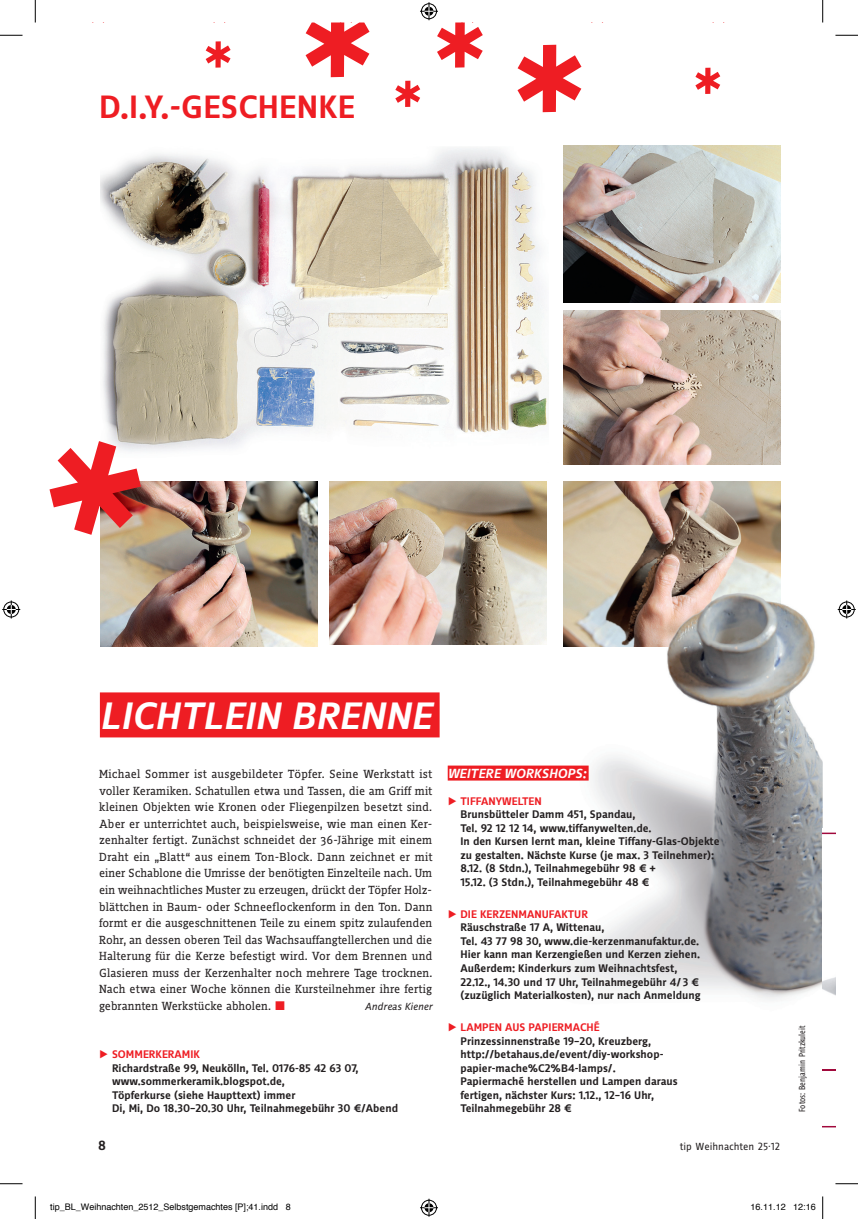
<style>
.page{position:relative;width:858px;height:1219px;background:#fff}
.page>*{position:absolute;margin:0;border:0;box-sizing:border-box;transform-origin:0 0}
.t1{font:39px "Tip Sans Bold It";letter-spacing:.01em;color:#fff}
.t2{font:700 33px "Tip Sans";letter-spacing:.01em;color:#ee1d23}
.t3{font:13.5px "Tip Sans Bold It";letter-spacing:.01em;color:#fff}
.t4{font:700 13.5px "Tip Sans";color:#231f20}
.t5{font:12px/16.5px "Tip Slab";color:#231f20;text-align:justify}
.t6{font:700 11.25px/13.5px "Tip Sans";color:#231f20}
.t7{font:700 11.25px "Tip Sans";color:#ee1d23}
.t8{font:10.5px "Tip Sans";color:#231f20}
.t9{font:10.5px "Tip Sans Book It";color:#231f20}
.t10{font:9px "Helvetica";color:#000}
.t11{font:9px "Tip Sans Cond Roman Tf";color:#231f20}
</style>
<div class="page">
<img style="left:563px;top:482px;width:216px;height:164px">
<img style="left:523px;top:564px;width:50px;height:415px">
<img style="left:772px;top:564px;width:50px;height:437px">
<img style="left:572px;top:646px;width:200px;height:355px">
<div style="left:100px;top:692px;width:339px;height:45px;background:#ee1d23"></div>
<img style="left:101px;top:148px;width:446px;height:304px">
<img style="left:329px;top:482px;width:217px;height:162px">
<img style="left:563px;top:146px;width:216px;height:157px">
<img style="left:563px;top:311px;width:216px;height:154px">
<img style="left:101px;top:482px;width:216px;height:164px">
<svg style="left:49px;top:441px;width:92px;height:94px"></svg>
<div style="left:447px;top:765px;width:141px;height:15px;background:#ee1d23"></div>
<svg style="left:517px;top:45px;width:64px;height:67px"></svg>
<svg style="left:305px;top:22px;width:64px;height:55px"></svg>
<svg style="left:395px;top:81px;width:25px;height:26px"></svg>
<svg style="left:695px;top:68px;width:25px;height:26px"></svg>
<svg style="left:205px;top:41px;width:25px;height:27px"></svg>
<svg style="left:0;top:35px;width:22px;height:1px"></svg>
<svg style="left:835px;top:35px;width:22px;height:1px"></svg>
<svg style="left:0;top:1183px;width:22px;height:1px"></svg>
<svg style="left:35px;top:0;width:1px;height:22px"></svg>
<svg style="left:35px;top:1196px;width:1px;height:23px"></svg>
<svg style="left:822px;top:0;width:2px;height:23px"></svg>
<svg style="left:822px;top:832px;width:35px;height:387px"></svg>
<svg style="left:420px;top:2px;width:63px;height:66px"></svg>
<svg style="left:420px;top:1198px;width:18px;height:18px"></svg>
<svg style="left:2px;top:600px;width:18px;height:18px"></svg>
<svg style="left:837px;top:600px;width:18px;height:18px"></svg>
<h2 class="t2" style="left:99px;top:89px;width:257px">D.I.Y.-GESCHENKE</h2>
<h1 class="t1" style="left:100px;top:694px;width:332px">LICHTLEIN BRENNE</h1>
<p class="t5" style="left:99px;top:766px;width:334px">Michael Sommer ist ausgebildeter Töpfer. Seine Werkstatt ist voller Keramiken. Schatullen etwa und Tassen, die am Griff mit kleinen Objekten wie Kronen oder Fliegenpilzen besetzt sind.<br>Aber er unterrichtet auch, beispielsweise, wie man einen Ker&shy;zenhalter fertigt. Zunächst schneidet der 36-Jährige mit einem Draht ein „Blatt“ aus einem Ton-Block. Dann zeichnet er mit einer Schablone die Umrisse der benötigten Einzelteile nach. Um ein weihnachtliches Muster zu erzeugen, drückt der Töpfer Holz&shy;blättchen in Baum- oder Schneeflockenform in den Ton. Dann formt er die ausgeschnittenen Teile zu einem spitz zulaufenden Rohr, an dessen oberen Teil das Wachs auffangtellerchen und die Halterung für die Kerze befestigt wird. Vor dem Brennen und Glasieren muss der Kerzenhalter noch mehrere Tage trocknen.<br>Nach etwa einer Woche können die Kursteilnehmer ihre fertig gebrannten Werkstücke abholen.</p>
<p class="t9" style="left:365px;top:1000px;width:69px">Andreas Kiener</p>
<p class="t7" style="left:112px;top:1048px;width:89px">SOMMERKERAMIK</p>
<p class="t6" style="left:112px;top:1061px;width:287px">Richardstraße 99, Neukölln, Tel. 0176-85 42 63 07, www.sommerkeramik.blogspot.de,<br>Töpferkurse (siehe Haupttext) immer<br>Di, Mi, Do 18.30–20.30 Uhr, Teilnahmegebühr 30 €/Abend</p>
<p class="t3" style="left:447px;top:766px;width:140px">WEITERE WORKSHOPS:</p>
<p class="t7" style="left:460px;top:794px;width:83px">TIFFANYWELTEN</p>
<p class="t6" style="left:460px;top:807px;width:260px">Brunsbütteler Damm 451, Spandau,<br>Tel. 92 12 12 14, www.tiffanywelten.de.<br>In den Kursen lernt man, kleine Tiffany-Glas-Objekte zu gestalten. Nächste Kurse (je max. 3 Teilnehmer):<br>8.12. (8 Stdn.), Teilnahmegebühr 98 € +<br>15.12. (3 Stdn.), Teilnahmegebühr 48 €</p>
<p class="t7" style="left:460px;top:908px;width:129px">DIE KERZENMANUFAKTUR</p>
<p class="t6" style="left:460px;top:920px;width:241px">Räuschstraße 17 A, Wittenau,<br>Tel. 43 77 98 30, www.die-kerzenmanufaktur.de.<br>Hier kann man Kerzengießen und Kerzen ziehen.<br>Außerdem: Kinderkurs zum Weihnachtsfest, 22.12., 14.30 und 17 Uhr, Teilnahmegebühr 4/ 3 € (zuzüglich Materialkosten), nur nach Anmeldung</p>
<p class="t7" style="left:460px;top:1021px;width:141px">LAMPEN AUS PAPIERMACHÉ</p>
<p class="t6" style="left:460px;top:1034px;width:218px">Prinzessinnenstraße 19–20, Kreuzberg, http://betahaus.de/event/diy-workshop&shy;papier-mache%C2%B4-lamps/.<br>Papiermaché herstellen und Lampen daraus fertigen, nächster Kurs: 1.12., 12–16 Uhr, Teilnahmegebühr 28 €</p>
<p class="t11" style="left:797px;top:1112px;width:88px;rotate:-90deg">Fotos: Benjamin Pritzkuleit</p>
<p class="t4" style="left:98px;top:1138px;width:9px">8</p>
<p class="t8" style="left:679px;top:1140px;width:102px">tip Weihnachten 25·12</p>
<p class="t10" style="left:50px;top:1199px;width:242px">tip_BL_Weihnachten_2512_Selbstgemachtes [P];41.indd 8</p>
<p class="t10" style="left:750px;top:1199px;width:67px">16.11.12 12:16</p>
</div>
